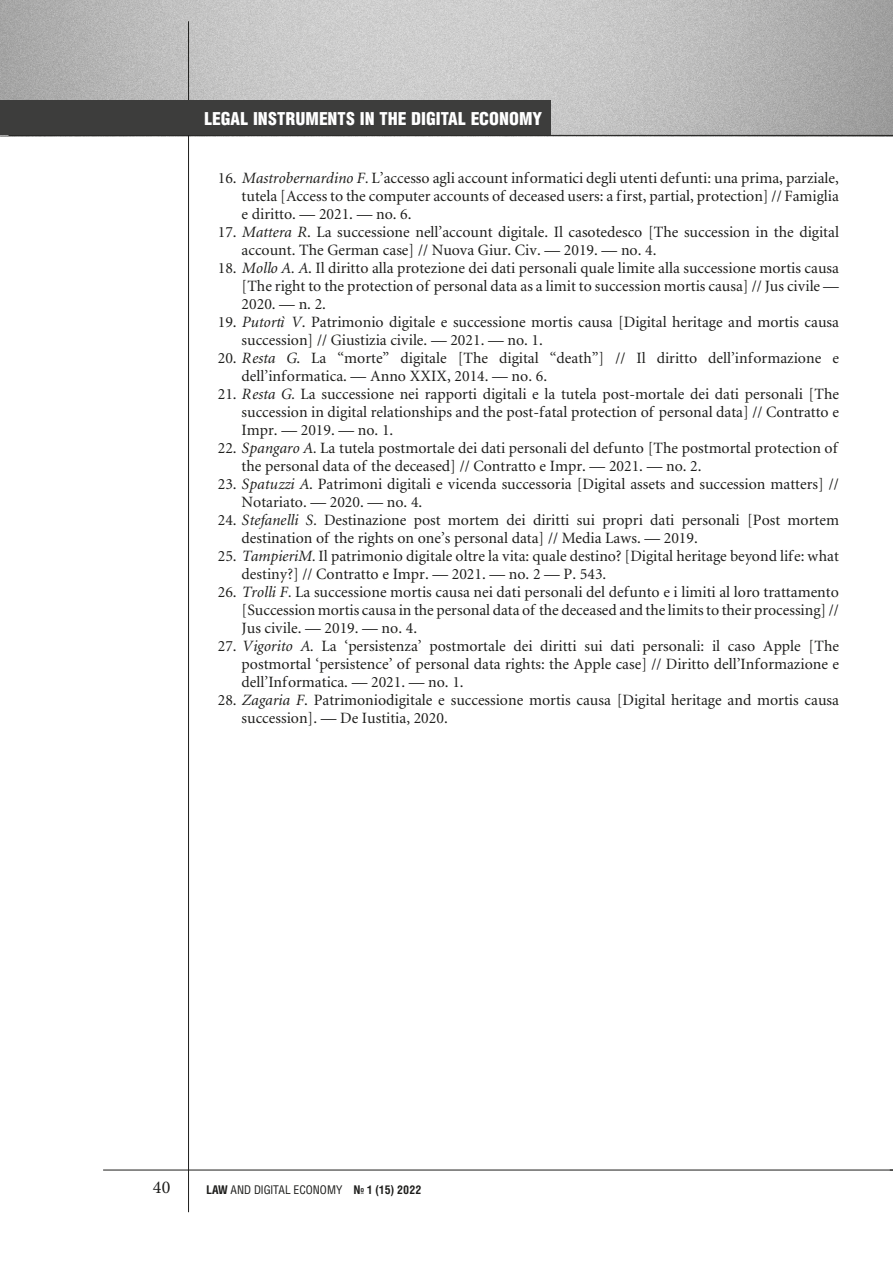
<style>
.page{position:relative;width:893px;height:1276px;background:#fff}
.page>*{position:absolute;margin:0;border:0;box-sizing:border-box;transform-origin:0 0}
.t1{font:18px "Helios Cond Black C";color:#fff}
.t2{font:18px "Minion Pro";color:#1d1d1b}
.t3{font:15.45px/18px "Miniature";color:#1d1d1b}
.t4{font:12px "Helios Cond C";color:#1d1d1b}
.s1{font-style:italic}
.s2{font-family:"Times New Roman";font-style:italic}
.s3{font-weight:700}
</style>
<div class="page">
<img style="left:0;top:0;width:893px;height:136px">
<hr style="left:9px;top:135px;width:884px;height:1px;background:#1d1d1b">
<hr style="left:188px;top:21px;width:1px;height:1191px;background:#1d1d1b">
<hr style="left:103px;top:1169px;width:790px;height:1px;background:#1d1d1b">
<div style="left:0;top:101px;width:551px;height:34px;background:#3d3d3c"></div>
<p class="t1" style="left:204px;top:108px;width:340px">LEGAL INSTRUMENTS IN THE DIGITAL ECONOMY</p>
<p class="t3" style="left:242px;top:170px;width:599px;text-align:justify;text-indent:-24px">16. <span class="s1">Mastrobernardino F.</span> L’accesso agli account informatici degli utenti defunti: una prima, parziale, tutela [Access to the computer accounts of deceased users: a first, partial, protection] // Famiglia e diritto. — 2021. — no. 6.</p>
<p class="t3" style="left:242px;top:224px;width:599px;text-indent:-24px">17. <span class="s1">Mattera R</span>. La successione nell’account digitale. Il casotedesco [The succession in the digital account. The German case] // Nuova Giur. Civ. — 2019. — no. 4.</p>
<p class="t3" style="left:242px;top:260px;width:599px;text-align:justify;text-indent:-24px">18. <span class="s1">Mollo A. A</span>. Il diritto alla protezione dei dati personali quale limite alla successione mortis causa [The right to the protection of personal data as a limit to succession mortis causa] // Jus civile — 2020. — n. 2.</p>
<p class="t3" style="left:242px;top:314px;width:599px;text-indent:-24px">19. <span class="s1">Putort</span><span class="s2">ì</span> <span class="s1">V</span>. Patrimonio digitale e successione mortis causa [Digital heritage and mortis causa succession] // Giustizia civile. — 2021. — no. 1.</p>
<p class="t3" style="left:242px;top:350px;width:599px;text-indent:-24px">20. <span class="s1">Resta G</span>. La “morte” digitale [The digital “death”] // Il diritto dell’informazione e dell’informatica. — Anno XXIX, 2014. — no. 6.</p>
<p class="t3" style="left:242px;top:386px;width:599px;text-align:justify;text-indent:-24px">21. <span class="s1">Resta G.</span> La successione nei rapporti digitali e la tutela post-mortale dei dati personali [The succession in digital relationships and the post-fatal protection of personal data] // Contratto e Impr. — 2019. — no. 1.</p>
<p class="t3" style="left:242px;top:440px;width:599px;text-indent:-24px">22. <span class="s1">Spangaro A.</span> La tutela postmortale dei dati personali del defunto [The postmortal protection of the personal data of the deceased] // Contratto e Impr. — 2021. — no. 2.</p>
<p class="t3" style="left:242px;top:476px;width:599px;text-indent:-24px">23. <span class="s1">Spatuzzi A</span>. Patrimoni digitali e vicenda successoria [Digital assets and succession matters] //<br>Notariato. — 2020. — no. 4.</p>
<p class="t3" style="left:242px;top:512px;width:599px;text-indent:-24px">24. <span class="s1">Stefanelli S.</span> Destinazione post mortem dei diritti sui propri dati personali [Post mortem destination of the rights on one’s personal data] // Media Laws. — 2019.</p>
<p class="t3" style="left:242px;top:548px;width:599px;text-indent:-24px">25. <span class="s1">TampieriM.</span> Il patrimonio digitale oltre la vita: quale destino? [Digital heritage beyond life: what destiny?] // Contratto e Impr. — 2021. — no. 2 — P. 543.</p>
<p class="t3" style="left:242px;top:584px;width:599px;text-align:justify;text-indent:-24px">26. <span class="s1">Trolli F.</span> La successione mortis causa nei dati personali del defunto e i limiti al loro trattamento [Succession mortis causa in the personal data of the deceased and the limits to their processing] // Jus civile. — 2019. — no. 4.</p>
<p class="t3" style="left:242px;top:638px;width:599px;text-align:justify;text-indent:-24px">27. <span class="s1">Vigorito A.</span> La ‘persistenza’ postmortale dei diritti sui dati personali: il caso Apple [The postmortal ‘persistence’ of personal data rights: the Apple case] // Diritto dell’Informazione e dell’Informatica. — 2021. — no. 1.</p>
<p class="t3" style="left:242px;top:692px;width:599px;text-indent:-24px">28. <span class="s1">Zagaria F</span>. Patrimoniodigitale e successione mortis causa [Digital heritage and mortis causa succession]. — De Iustitia, 2020.</p>
<p class="t2" style="left:153px;top:1175px;width:19px">40</p>
<p class="t4" style="left:207px;top:1182px;width:216px"><span class="s3">LAW</span> AND DIGITAL ECONOMY <span class="s3">№ 1 (15) 2022</span></p>
</div>
